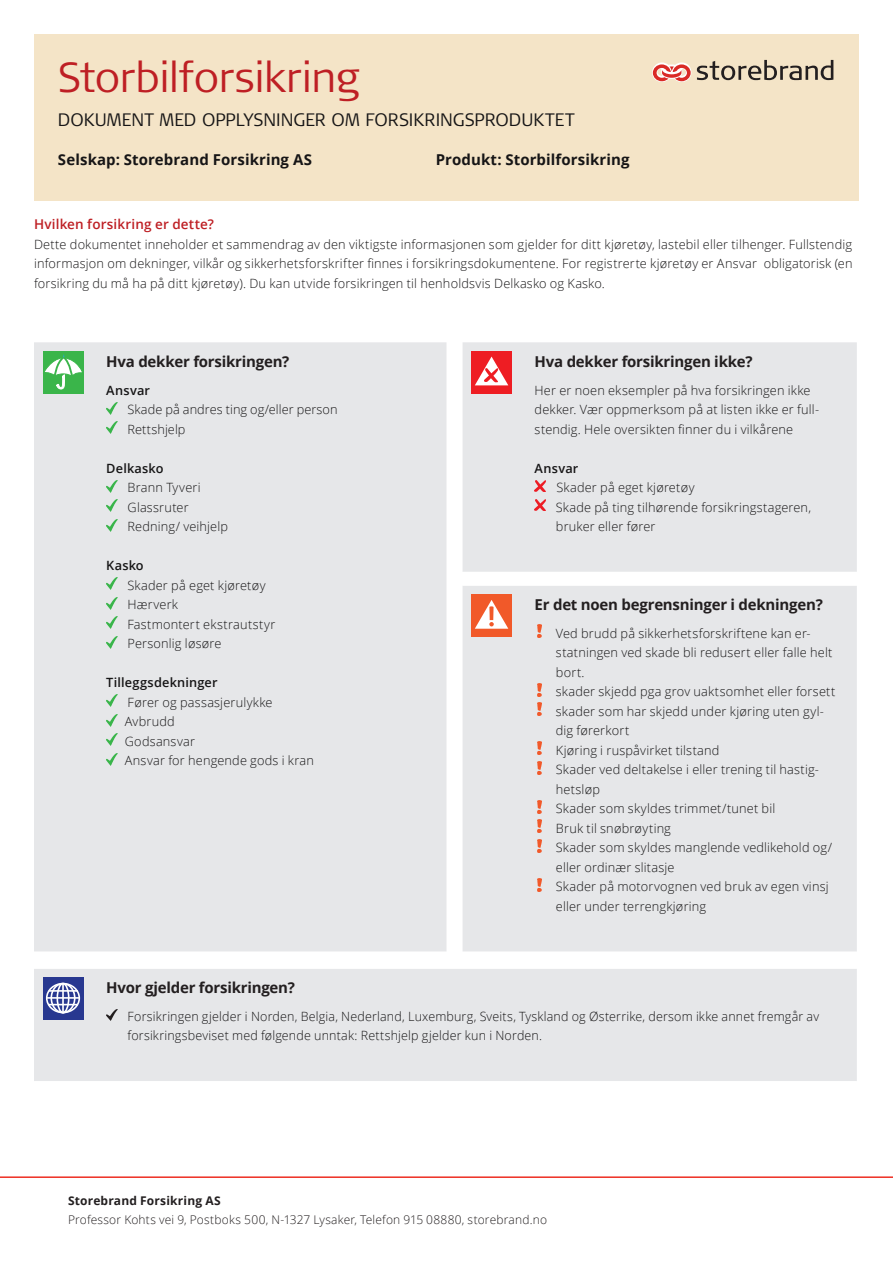
<style>
.page{position:relative;width:893px;height:1263px;background:#fff}
.page>*{position:absolute;margin:0;border:0;box-sizing:border-box;transform-origin:0 0}
.Hovedtittel_mørk_rød{font:300 42px "Signa Column";letter-spacing:-.01em;color:#be1f24}
.Ingress_Sitat_-_16_2{font:300 18px "Signa Column";color:#161516}
.Overskrifter_IPID_bo{font:700 15px "Open Sans";letter-spacing:-.015em;color:#231f20}
.Brødtekst_8_5_13{font:700 15px "Open Sans";letter-spacing:.005em;color:#161516}
.Ingress_Sitat_-_12_1{font:600 13.5px "Open Sans";letter-spacing:.01em;color:#be1f24}
.Brødtekst_8_5_13-2{font:300 12.75px/19.5px "Open Sans";letter-spacing:.015em;color:#161516}
.Brødtekst_8_5_13-3{font:600 12.75px "Open Sans";letter-spacing:.015em;color:#161516}
.t1{font:300 12px "Open Sans";letter-spacing:.015em;color:#231f20}
.t2{font:700 12px "Open Sans";letter-spacing:.015em;color:#231f20}
</style>
<div class="page">
<hr style="left:0;top:1176px;width:893px;height:2px;background:#ee2e22">
<div style="left:34px;top:34px;width:825px;height:167px;background:#f4e4c7"></div>
<div style="left:34px;top:342px;width:823px;height:230px;background:#e6e7e9"></div>
<div style="left:34px;top:572px;width:823px;height:509px;background:#e6e7e9"></div>
<div style="left:43px;top:351px;width:41px;height:42px;background:#3ab54a"></div>
<svg style="left:45px;top:354px;width:37px;height:35px"></svg>
<svg style="left:106px;top:402px;width:11px;height:12px"></svg>
<svg style="left:106px;top:422px;width:11px;height:12px"></svg>
<svg style="left:106px;top:480px;width:11px;height:12px"></svg>
<svg style="left:106px;top:500px;width:11px;height:12px"></svg>
<svg style="left:106px;top:519px;width:11px;height:12px"></svg>
<svg style="left:106px;top:578px;width:11px;height:12px"></svg>
<svg style="left:106px;top:597px;width:11px;height:12px"></svg>
<svg style="left:106px;top:617px;width:11px;height:12px"></svg>
<svg style="left:106px;top:636px;width:11px;height:12px"></svg>
<svg style="left:106px;top:695px;width:11px;height:12px"></svg>
<svg style="left:106px;top:714px;width:11px;height:12px"></svg>
<svg style="left:106px;top:734px;width:11px;height:12px"></svg>
<svg style="left:106px;top:753px;width:11px;height:12px"></svg>
<div style="left:471px;top:351px;width:41px;height:42px;background:#ee1d23"></div>
<svg style="left:475px;top:357px;width:33px;height:28px"></svg>
<svg style="left:535px;top:480px;width:10px;height:11px"></svg>
<svg style="left:535px;top:500px;width:10px;height:10px"></svg>
<div style="left:471px;top:594px;width:41px;height:43px;background:#f15929"></div>
<svg style="left:475px;top:600px;width:33px;height:29px"></svg>
<img style="left:538px;top:624px;width:3px;height:14px">
<svg style="left:538px;top:683px;width:3px;height:13px"></svg>
<img style="left:538px;top:702px;width:3px;height:14px">
<img style="left:538px;top:741px;width:3px;height:14px">
<svg style="left:538px;top:761px;width:3px;height:13px"></svg>
<svg style="left:538px;top:800px;width:3px;height:13px"></svg>
<img style="left:538px;top:819px;width:3px;height:14px">
<svg style="left:538px;top:839px;width:3px;height:13px"></svg>
<svg style="left:538px;top:878px;width:3px;height:13px"></svg>
<svg style="left:43px;top:977px;width:41px;height:43px"></svg>
<div style="left:46px;top:983px;width:34px;height:30px;border:2px solid #fff;border-radius:50%"></div>
<div style="left:50px;top:983px;width:26px;height:30px;border:2px solid #fff;border-radius:50%"></div>
<div style="left:57px;top:983px;width:13px;height:30px;border:2px solid #fff;border-radius:50%"></div>
<hr style="left:62px;top:983px;width:2px;height:30px;background:#fff">
<hr style="left:49px;top:990px;width:29px;height:2px;background:#fff">
<svg style="left:49px;top:1004px;width:29px;height:1px"></svg>
<hr style="left:47px;top:997px;width:32px;height:2px;background:#fff">
<svg style="left:106px;top:1009px;width:11px;height:12px"></svg>
<svg style="left:652px;top:62px;width:39px;height:20px"></svg>
<svg style="left:697px;top:60px;width:136px;height:20px"></svg>
<p class="Hovedtittel_mørk_rød" style="left:58px;top:54px;width:303px">Storbilforsikring</p>
<p class="Ingress_Sitat_-_16_2" style="left:58px;top:110px;width:518px">DOKUMENT MED OPPLYSNINGER OM FORSIKRINGSPRODUKTET</p>
<p class="Brødtekst_8_5_13" style="left:58px;top:149px;width:256px">Selskap: Storebrand Forsikring AS</p>
<p class="Brødtekst_8_5_13" style="left:436px;top:149px;width:195px">Produkt: Storbilforsikring</p>
<p class="Ingress_Sitat_-_12_1" style="left:34px;top:215px;width:181px">Hvilken forsikring er dette?</p>
<p class="Brødtekst_8_5_13-2" style="left:34px;top:234px;width:820px;text-align:justify">Dette dokumentet inneholder et sammendrag av den viktigste informasjonen som gjelder for ditt kjøretøy, lastebil eller tilhenger. Fullstendig informasjon om dekninger, vilkår og sikkerhetsforskrifter finnes i forsikringsdokumentene. For registrerte kjøretøy er Ansvar obligatorisk (en forsikring du må ha på ditt kjøretøy). Du kan utvide forsikringen til henholdsvis Delkasko og Kasko.</p>
<p class="Overskrifter_IPID_bo" style="left:106px;top:350px;width:185px">Hva dekker forsikringen?</p>
<p class="Brødtekst_8_5_13-3" style="left:106px;top:381px;width:45px">Ansvar</p>
<p class="Brødtekst_8_5_13-2" style="left:128px;top:399px;width:212px">Skade på andres ting og/eller person</p>
<p class="Brødtekst_8_5_13-2" style="left:128px;top:419px;width:59px">Rettshjelp</p>
<p class="Brødtekst_8_5_13-3" style="left:106px;top:459px;width:59px">Delkasko</p>
<p class="Brødtekst_8_5_13-2" style="left:128px;top:477px;width:75px">Brann Tyveri</p>
<p class="Brødtekst_8_5_13-2" style="left:128px;top:497px;width:63px">Glassruter</p>
<p class="Brødtekst_8_5_13-2" style="left:128px;top:516px;width:102px">Redning/ veihjelp</p>
<p class="Brødtekst_8_5_13-3" style="left:106px;top:557px;width:39px">Kasko</p>
<p class="Brødtekst_8_5_13-2" style="left:128px;top:575px;width:140px">Skader på eget kjøretøy</p>
<p class="Brødtekst_8_5_13-2" style="left:128px;top:594px;width:52px">Hærverk</p>
<p class="Brødtekst_8_5_13-2" style="left:128px;top:614px;width:149px">Fastmontert ekstrautstyr</p>
<p class="Brødtekst_8_5_13-2" style="left:128px;top:633px;width:95px">Personlig løsøre</p>
<p class="Brødtekst_8_5_13-3" style="left:106px;top:674px;width:113px">Tilleggsdekninger</p>
<p class="Brødtekst_8_5_13-2" style="left:128px;top:692px;width:147px">Fører og passasjerulykke</p>
<p class="Brødtekst_8_5_13-2" style="left:125px;top:711px;width:52px">Avbrudd</p>
<p class="Brødtekst_8_5_13-2" style="left:125px;top:731px;width:72px">Godsansvar</p>
<p class="Brødtekst_8_5_13-2" style="left:125px;top:750px;width:191px">Ansvar for hengende gods i kran</p>
<p class="Overskrifter_IPID_bo" style="left:535px;top:350px;width:219px">Hva dekker forsikringen ikke?</p>
<p class="Brødtekst_8_5_13-2" style="left:535px;top:380px;width:286px">Her er noen eksempler på hva forsikringen ikke dekker. Vær oppmerksom på at listen ikke er full&shy;stendig. Hele oversikten finner du i vilkårene</p>
<p class="Brødtekst_8_5_13-3" style="left:535px;top:459px;width:45px">Ansvar</p>
<p class="Brødtekst_8_5_13-2" style="left:556px;top:477px;width:140px">Skader på eget kjøretøy</p>
<p class="Brødtekst_8_5_13-2" style="left:556px;top:497px;width:257px">Skade på ting tilhørende forsikringstageren, bruker eller fører</p>
<p class="Overskrifter_IPID_bo" style="left:535px;top:594px;width:290px">Er det noen begrensninger i dekningen?</p>
<p class="Brødtekst_8_5_13-2" style="left:556px;top:623px;width:278px">Ved brudd på sikkerhetsforskriftene kan er&shy;statningen ved skade bli redusert eller falle helt bort.</p>
<p class="Brødtekst_8_5_13-2" style="left:556px;top:682px;width:281px">skader skjedd pga grov uaktsomhet eller forsett</p>
<p class="Brødtekst_8_5_13-2" style="left:556px;top:701px;width:270px">skader som har skjedd under kjøring uten gyl&shy;dig førerkort</p>
<p class="Brødtekst_8_5_13-2" style="left:556px;top:740px;width:165px">Kjøring i ruspåvirket tilstand</p>
<p class="Brødtekst_8_5_13-2" style="left:556px;top:760px;width:265px">Skader ved deltakelse i eller trening til hastig&shy;hetsløp</p>
<p class="Brødtekst_8_5_13-2" style="left:556px;top:799px;width:221px">Skader som skyldes trimmet/tunet bil</p>
<p class="Brødtekst_8_5_13-2" style="left:556px;top:818px;width:117px">Bruk til snøbrøyting</p>
<p class="Brødtekst_8_5_13-2" style="left:556px;top:838px;width:278px">Skader som skyldes manglende vedlikehold og/ eller ordinær slitasje</p>
<p class="Brødtekst_8_5_13-2" style="left:556px;top:877px;width:274px">Skader på motorvognen ved bruk av egen vinsj eller under terrengkjøring</p>
<p class="Overskrifter_IPID_bo" style="left:106px;top:977px;width:190px">Hvor gjelder forsikringen?</p>
<p class="Brødtekst_8_5_13-2" style="left:128px;top:1006px;width:693px">Forsikringen gjelder i Norden, Belgia, Nederland, Luxemburg, Sveits, Tyskland og Østerrike, dersom ikke annet fremgår av forsikringsbeviset med følgende unntak: Rettshjelp gjelder kun i Norden.</p>
<p class="t2" style="left:68px;top:1192px;width:154px">Storebrand Forsikring AS</p>
<p class="t1" style="left:68px;top:1211px;width:481px">Professor Kohts vei 9, Postboks 500, N-1327 Lysaker, Telefon 915 08880, storebrand.no</p>
</div>
